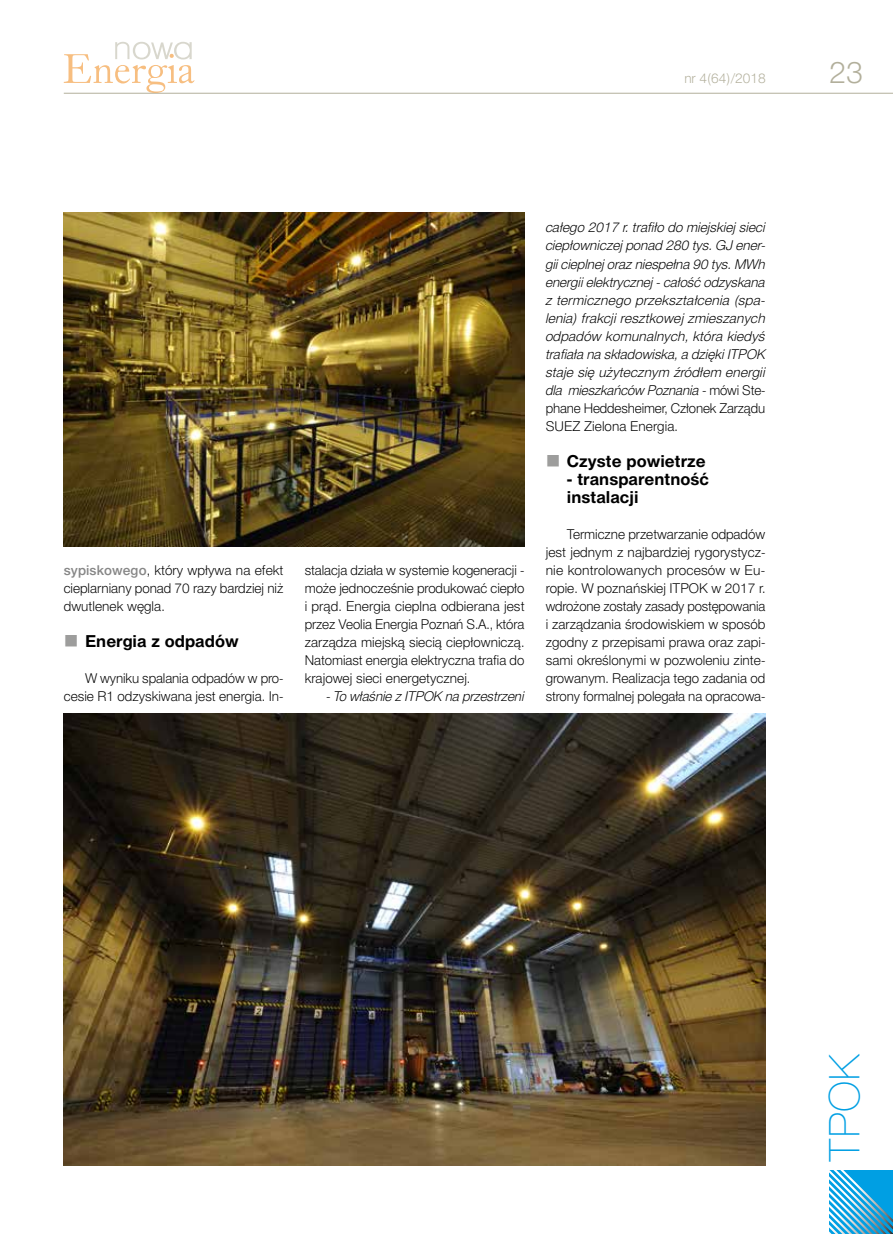
<style>
.page{position:relative;width:893px;height:1234px;background:#fff}
.page>*{position:absolute;margin:0;border:0;box-sizing:border-box;transform-origin:0 0}
.t1{font:42px "Switzer EFN Thin";color:#009fe3}
.t2{font:30px "Switzer EFN Light";color:#b2af9b}
.t3{font:700 16.5px/18px "Switzer EFN";color:#000}
.t4{font:13.5px/18px "Switzer EFN Light";letter-spacing:-.005em;color:#000;text-align:justify}
.t5{font:italic 13.5px/18px "Switzer EFN Light";letter-spacing:-.01em;color:#000;text-align:justify}
.t6{font:13.5px "Switzer EFN Light";color:#b2af9b}
.s1{font-family:"Switzer EFN Medium";color:#878787}
.s2{font-style:normal}
</style>
<div class="page">
<hr style="left:64px;top:93px;width:829px;height:1px;background:#b2af9b">
<svg style="left:64px;top:42px;width:131px;height:51px"></svg>
<svg style="left:829px;top:1170px;width:64px;height:63px;background:#42b0df"></svg>
<img style="left:64px;top:713px;width:701px;height:452px">
<img style="left:64px;top:213px;width:460px;height:333px">
<p class="t6" style="left:684px;top:70px;width:83px">nr 4(64)/2018</p>
<h2 class="t2" style="left:829px;top:55px;width:36px">23</h2>
<p class="t4" style="left:64px;top:560px;width:221px"><span class="s1">sypiskowego</span>, który wpływa na efekt cieplarniany ponad 70 razy bardziej niż dwutlenek węgla.</p>
<p class="t3" style="left:85px;top:631px;width:155px">Energia z odpadów</p>
<p class="t4" style="left:64px;top:668px;width:221px;text-align:right">W wyniku spalania odpadów w pro&shy;cesie R1 odzyskiwana jest energia. In-</p>
<p class="t4" style="left:305px;top:560px;width:221px">stalacja działa w systemie kogeneracji - może jednocześnie produkować ciepło i prąd. Energia cieplna odbierana jest przez Veolia Energia Poznań S.A., która zarządza miejską siecią ciepłowniczą.<br>Natomiast energia elektryczna trafia do krajowej sieci energetycznej.</p>
<p class="t5" style="left:326px;top:686px;width:200px">- To właśnie z ITPOK na przestrzeni</p>
<p class="t5" style="left:546px;top:218px;width:221px">całego 2017 r. trafiło do miejskiej sieci ciepłowniczej ponad 280 tys. GJ ener&shy;gii cieplnej oraz niespełna 90 tys. MWh energii elektrycznej - całość odzyskana z termicznego przekształcenia (spa&shy;lenia) frakcji resztkowej zmieszanych odpadów komunalnych, która kiedyś trafiała na składowiska, a dzięki ITPOK staje się użytecznym źródłem energii dla mieszkańców Poznania - <span class="s2">mówi Ste&shy;phane Heddesheimer, Członek Zarządu SUEZ Zielona Energia.</span></p>
<p class="t3" style="left:567px;top:451px;width:140px">Czyste powietrze</p>
<p class="t3" style="left:567px;top:469px;width:144px">- transparentność instalacji</p>
<p class="t4" style="left:546px;top:524px;width:221px;text-indent:21px">Termiczne przetwarzanie odpadów jest jednym z najbardziej rygorystycz&shy;nie kontrolowanych procesów w Eu&shy;ropie. W poznańskiej ITPOK w 2017 r. wdrożone zostały zasady postępowania i zarządzania środowiskiem w sposób zgodny z przepisami prawa oraz zapi&shy;sami określonymi w pozwoleniu zinte&shy;growanym. Realizacja tego zadania od strony formalnej polegała na opracowa-</p>
<h1 class="t1" style="left:820px;top:1161px;width:109px;rotate:-90deg">TPOK</h1>
</div>
